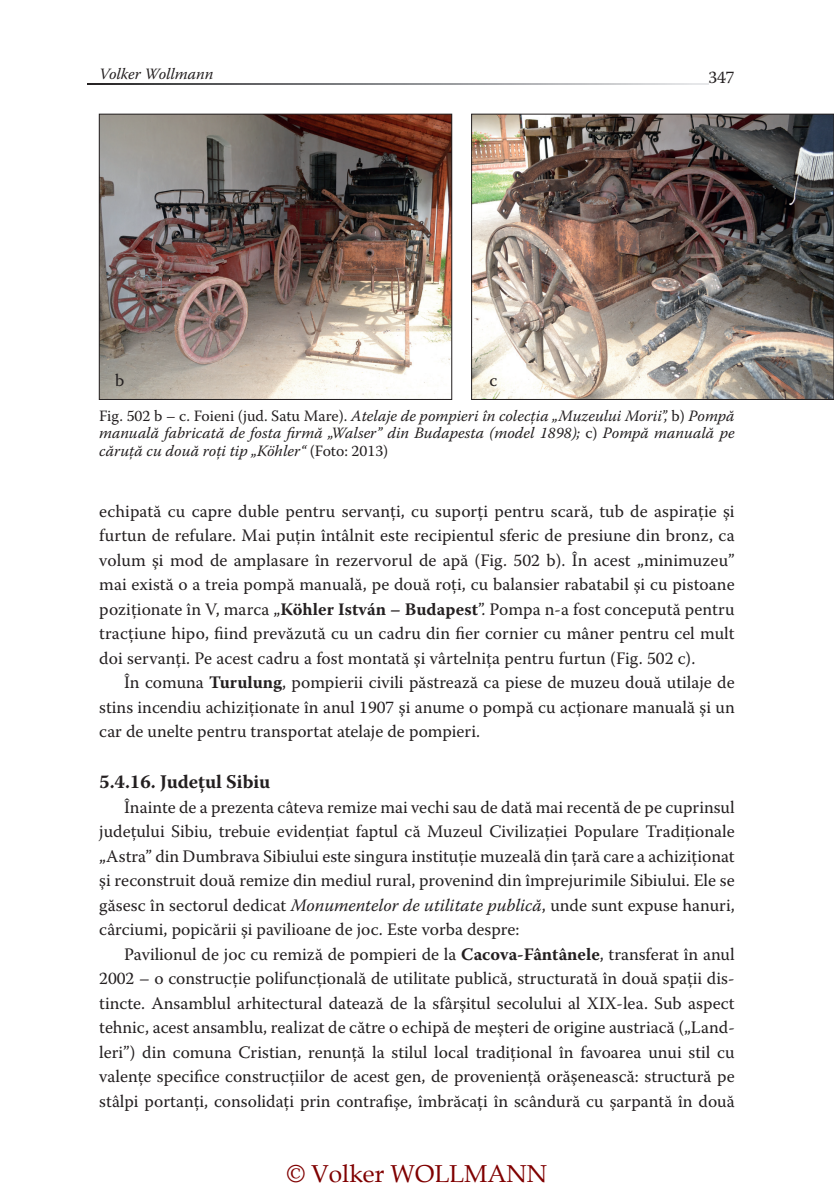
<style>
.page{position:relative;width:834px;height:1196px;background:#fff}
.page>*{position:absolute;margin:0;border:0;box-sizing:border-box;transform-origin:0 0}
.t1{font:24.5px "Book Antiqua";color:#800000}
.t2{font:700 19.25px "Warnock Pro";color:#231f20}
.t3{font:17.5px "Warnock Pro";color:#231f20}
.t4{font:italic 15.75px/17.5px "Warnock Pro";color:#231f20;text-align:justify}
.s1{font-style:normal}
.s2{font-weight:700}
.s3{font-style:italic}
</style>
<div class="page">
<svg style="left:88px;top:83px;width:620px;height:1px"></svg>
<img style="left:101px;top:116px;width:349px;height:281px">
<div style="left:99px;top:114px;width:353px;height:285px;border:1px solid #231f20"></div>
<img style="left:473px;top:116px;width:358px;height:281px">
<div style="left:471px;top:114px;width:362px;height:285px;border:1px solid #231f20"></div>
<p class="t4" style="left:99px;top:65px;width:115px">Volker Wollmann</p>
<p class="t3" style="left:708px;top:66px;width:28px">347</p>
<p class="t3" style="left:115px;top:369px;width:11px">b</p>
<p class="t3" style="left:489px;top:369px;width:9px">c</p>
<p class="t4" style="left:99px;top:407px;width:636px"><span class="s1">Fig. 502 b – c. Foieni (jud. Satu Mare).</span> Atelaje de pompieri în colecţia „Muzeului Morii”, <span class="s1">b)</span> Pompă manuală fabricată de fosta firmă „Walser” din Budapesta (model 1898); <span class="s1">c)</span> Pompă manuală pe căruţă cu două roţi tip „Köhler“ <span class="s1">(Foto: 2013)</span></p>
<p class="t3" style="left:99px;top:500px;width:636px">echipată cu capre duble pentru servanţi, cu suporţi pentru scară, tub de aspiraţie şi</p>
<p class="t3" style="left:99px;top:525px;width:636px">furtun de refulare. Mai puțin întâlnit este recipientul sferic de presiune din bronz, ca</p>
<p class="t3" style="left:99px;top:549px;width:636px">volum şi mod de amplasare în rezervorul de apă (Fig. 502 b). În acest „minimuzeu”</p>
<p class="t3" style="left:99px;top:574px;width:636px">mai există o a treia pompă manuală, pe două roţi, cu balansier rabatabil şi cu pistoane</p>
<p class="t3" style="left:99px;top:598px;width:636px">poziţionate în V, marca „<span class="s2">Köhler István – Budapest</span>”. Pompa n-a fost concepută pentru</p>
<p class="t3" style="left:99px;top:623px;width:637px">tracţiune hipo, fiind prevăzută cu un cadru din fier cornier cu mâner pentru cel mult</p>
<p class="t3" style="left:99px;top:647px;width:597px">doi servanţi. Pe acest cadru a fost montată şi vârtelniţa pentru furtun (Fig. 502 c).</p>
<p class="t3" style="left:124px;top:672px;width:612px">În comuna <span class="s2">Turulung</span>, pompierii civili păstrează ca piese de muzeu două utilaje de</p>
<p class="t3" style="left:99px;top:696px;width:637px">stins incendiu achiziţionate în anul 1907 şi anume o pompă cu acţionare manuală şi un</p>
<p class="t3" style="left:99px;top:721px;width:382px">car de unelte pentru transportat atelaje de pompieri.</p>
<p class="t2" style="left:99px;top:770px;width:172px">5.4.16. Judeţul Sibiu</p>
<p class="t3" style="left:124px;top:796px;width:612px">Înainte de a prezenta câteva remize mai vechi sau de dată mai recentă de pe cuprinsul</p>
<p class="t3" style="left:99px;top:820px;width:636px">judeţului Sibiu, trebuie evidenţiat faptul că Muzeul Civilizaţiei Populare Tradiţionale</p>
<p class="t3" style="left:99px;top:845px;width:636px">„Astra” din Dumbrava Sibiului este singura instituţie muzeală din ţară care a achiziţionat</p>
<p class="t3" style="left:99px;top:869px;width:636px">şi reconstruit două remize din mediul rural, provenind din împrejurimile Sibiului. Ele se</p>
<p class="t3" style="left:99px;top:894px;width:636px">găsesc în sectorul dedicat <span class="s3">Monumentelor de utilitate publică</span>, unde sunt expuse hanuri,</p>
<p class="t3" style="left:99px;top:918px;width:421px">cârciumi, popicării şi pavilioane de joc. Este vorba despre:</p>
<p class="t3" style="left:124px;top:943px;width:612px">Pavilionul de joc cu remiză de pompieri de la <span class="s2">Cacova-Fântânele</span>, transferat în anul</p>
<p class="t3" style="left:99px;top:967px;width:636px">2002 – o construcţie polifuncţională de utilitate publică, structurată în două spaţii dis-</p>
<p class="t3" style="left:99px;top:992px;width:636px">tincte. Ansamblul arhitectural datează de la sfârşitul secolului al XIX-lea. Sub aspect</p>
<p class="t3" style="left:99px;top:1016px;width:637px">tehnic, acest ansamblu, realizat de către o echipă de meşteri de origine austriacă („Land-</p>
<p class="t3" style="left:99px;top:1041px;width:637px">leri”) din comuna Cristian, renunţă la stilul local tradiţional în favoarea unui stil cu</p>
<p class="t3" style="left:99px;top:1065px;width:636px">valenţe specifice construcţiilor de acest gen, de provenienţă orăşenească: structură pe</p>
<p class="t3" style="left:99px;top:1090px;width:637px">stâlpi portanţi, consolidaţi prin contrafişe, îmbrăcaţi în scândură cu şarpantă în două</p>
<h1 class="t1" style="left:286px;top:1156px;width:262px">© Volker WOLLMANN</h1>
</div>
